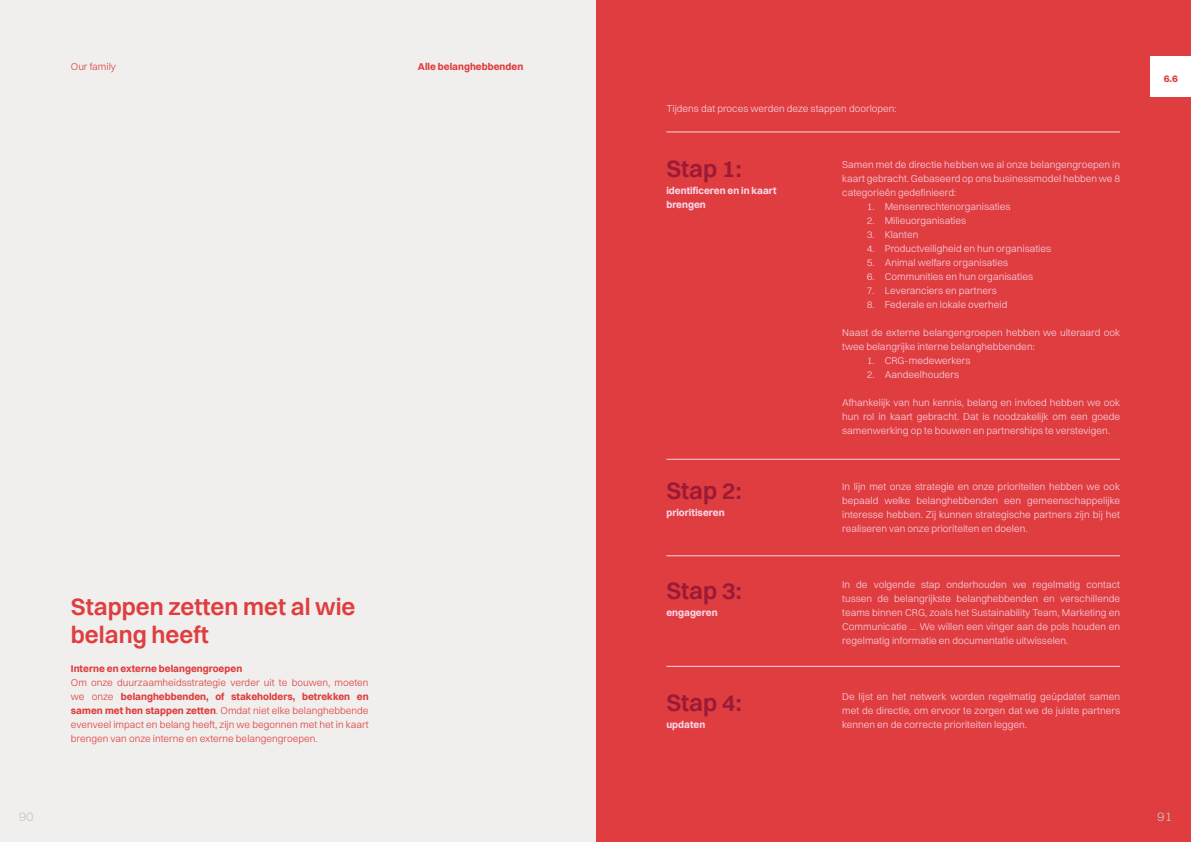
<style>
.page{position:relative;width:1191px;height:842px;background:#fff}
.page>*{position:absolute;margin:0;border:0;box-sizing:border-box;transform-origin:0 0}
.t1{font:600 24px/28.8px "Switzer";color:#df3d3f}
.t2{font:600 24px "Switzer";color:#9a1a37}
.t3{font:300 13px "Switzer";color:#c6c6c6}
.t4{font:300 10px/14px "Switzer";color:#f9d5e7;text-align:justify}
.t5{font:300 10px/14px "Switzer";color:#df3d3f;text-align:justify}
.t6{font:700 10px/14px "Switzer";color:#f9d5e7}
.t7{font:700 10px "Switzer";color:#df3d3f}
.s1{font-weight:700}
</style>
<div class="page">
<div style="left:595px;top:0;width:596px;height:842px;background:#df3d3f"></div>
<div style="left:0;top:0;width:595px;height:842px;background:#f0efed"></div>
<div style="left:1150px;top:57px;width:41px;height:40px;background:#fff"></div>
<hr style="left:666px;top:459px;width:454px;height:1px;background:#f9d5e7">
<hr style="left:666px;top:556px;width:454px;height:1px;background:#f9d5e7">
<hr style="left:666px;top:666px;width:454px;height:1px;background:#f9d5e7">
<hr style="left:666px;top:132px;width:454px;height:1px;background:#f9d5e7">
<p class="t5" style="left:71px;top:59px;width:47px">Our family</p>
<p class="t7" style="left:418px;top:60px;width:107px">Alle belanghebbenden</p>
<h1 class="t1" style="left:71px;top:591px;width:286px">Stappen zetten met al wie belang heeft</h1>
<p class="t7" style="left:71px;top:662px;width:173px">Interne en externe belangengroepen</p>
<p class="t5" style="left:71px;top:675px;width:299px">Om onze duurzaamheidsstrategie verder uit te bouwen, moeten we onze <span class="s1">belanghebbenden, of stakeholders, betrekken en samen met hen stappen zetten</span>. Omdat niet elke belanghebbende evenveel impact en belang heeft, zijn we begonnen met het in kaart brengen van onze interne en externe belangengroepen.</p>
<p class="t4" style="left:666px;top:101px;width:232px">Tijdens dat proces werden deze stappen doorlopen:</p>
<h1 class="t2" style="left:666px;top:154px;width:77px">Stap 1:</h1>
<p class="t6" style="left:666px;top:183px;width:112px">identificeren en in kaart brengen</p>
<h1 class="t2" style="left:666px;top:476px;width:77px">Stap 2:</h1>
<p class="t6" style="left:666px;top:505px;width:60px">prioritiseren</p>
<h1 class="t2" style="left:666px;top:576px;width:77px">Stap 3:</h1>
<p class="t6" style="left:666px;top:605px;width:53px">engageren</p>
<h1 class="t2" style="left:666px;top:687px;width:77px">Stap 4:</h1>
<p class="t6" style="left:666px;top:717px;width:40px">updaten</p>
<p class="t4" style="left:842px;top:157px;width:279px">Samen met de directie hebben we al onze belangengroepen in kaart gebracht. Gebaseerd op ons businessmodel hebben we 8 categorieën gedefinieerd:</p>
<p class="t4" style="left:866px;top:199px;width:145px">1. Mensenrechtenorganisaties</p>
<p class="t4" style="left:866px;top:213px;width:101px">2. Milieuorganisaties</p>
<p class="t4" style="left:866px;top:227px;width:53px">3. Klanten</p>
<p class="t4" style="left:866px;top:241px;width:186px">4. Productveiligheid en hun organisaties</p>
<p class="t4" style="left:866px;top:255px;width:143px">5. Animal welfare organisaties</p>
<p class="t4" style="left:866px;top:269px;width:168px">6. Communities en hun organisaties</p>
<p class="t4" style="left:866px;top:283px;width:131px">7. Leveranciers en partners</p>
<p class="t4" style="left:866px;top:297px;width:142px">8. Federale en lokale overheid</p>
<p class="t4" style="left:842px;top:325px;width:279px">Naast de externe belangengroepen hebben we uiteraard ook twee belangrijke interne belanghebbenden:</p>
<p class="t4" style="left:866px;top:353px;width:105px">1. CRG-medewerkers</p>
<p class="t4" style="left:866px;top:367px;width:94px">2. Aandeelhouders</p>
<p class="t4" style="left:842px;top:395px;width:279px">Afhankelijk van hun kennis, belang en invloed hebben we ook hun rol in kaart gebracht. Dat is noodzakelijk om een goede samenwerking op te bouwen en partnerships te verstevigen.</p>
<p class="t4" style="left:842px;top:479px;width:279px">In lijn met onze strategie en onze prioriteiten hebben we ook bepaald welke belanghebbenden een gemeenschappelijke interesse hebben. Zij kunnen strategische partners zijn bij het realiseren van onze prioriteiten en doelen.</p>
<p class="t4" style="left:842px;top:577px;width:279px">In de volgende stap onderhouden we regelmatig contact tussen de belangrijkste belanghebbenden en verschillende teams binnen CRG, zoals het Sustainability Team, Marketing en Communicatie … We willen een vinger aan de pols houden en regelmatig informatie en documentatie uitwisselen.</p>
<p class="t4" style="left:842px;top:689px;width:279px">De lijst en het netwerk worden regelmatig geüpdatet samen met de directie, om ervoor te zorgen dat we de juiste partners kennen en de correcte prioriteiten leggen.</p>
<p class="t7" style="left:1163px;top:72px;width:16px">6.6</p>
<h2 class="t3" style="left:19px;top:808px;width:16px">90</h2>
<h2 class="t3" style="left:1157px;top:808px;width:16px">91</h2>
</div>
